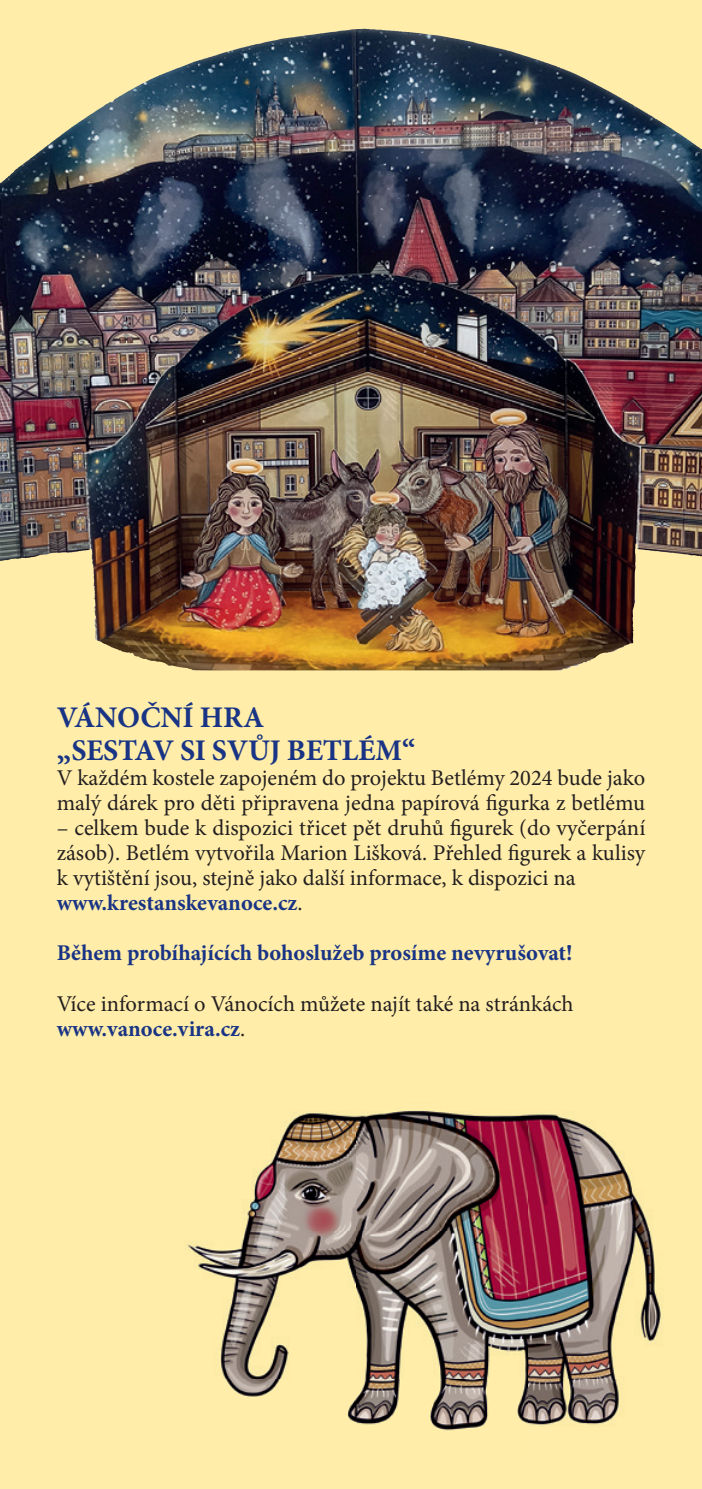
<style>
.page{position:relative;width:702px;height:1489px;background:#fff}
.page>*{position:absolute;margin:0;border:0;box-sizing:border-box;transform-origin:0 0}
.t1{font:700 30px/33.8px "Minion Pro";letter-spacing:-.005em;color:#193485}
.t2{font:22.5px/25px "Minion Pro";color:#231f20}
.t3{font:700 22.5px "Minion Pro";color:#193485}
.s1{font-weight:700;color:#193485}
</style>
<div class="page">
<img style="left:0;top:0;width:702px;height:1488px">
<img style="left:81px;top:29px;width:280px;height:92px">
<img style="left:184px;top:1082px;width:516px;height:371px">
<h1 class="t1" style="left:57px;top:699px;width:360px">VÁNOČNÍ HRA<br>„SESTAV SI SVŮJ BETLÉM“</h1>
<p class="t2" style="left:57px;top:765px;width:590px">V každém kostele zapojeném do projektu Betlémy 2024 bude jako malý dárek pro děti připravena jedna papírová figurka z betlému</p>
<p class="t2" style="left:57px;top:815px;width:590px">– celkem bude k dispozici třicet pět druhů figurek (do vyčerpání zásob). Betlém vytvořila Marion Lišková. Přehled figurek a kulisy k vytištění jsou, stejně jako další informace, k dispozici na <span class="s1">www.krestanskevanoce.cz</span>.</p>
<p class="t3" style="left:57px;top:937px;width:517px">Během probíhajících bohoslužeb prosíme nevyrušovat!</p>
<p class="t2" style="left:57px;top:990px;width:518px">Více informací o Vánocích můžete najít také na stránkách <span class="s1">www.vanoce.vira.cz</span>.</p>
</div>
